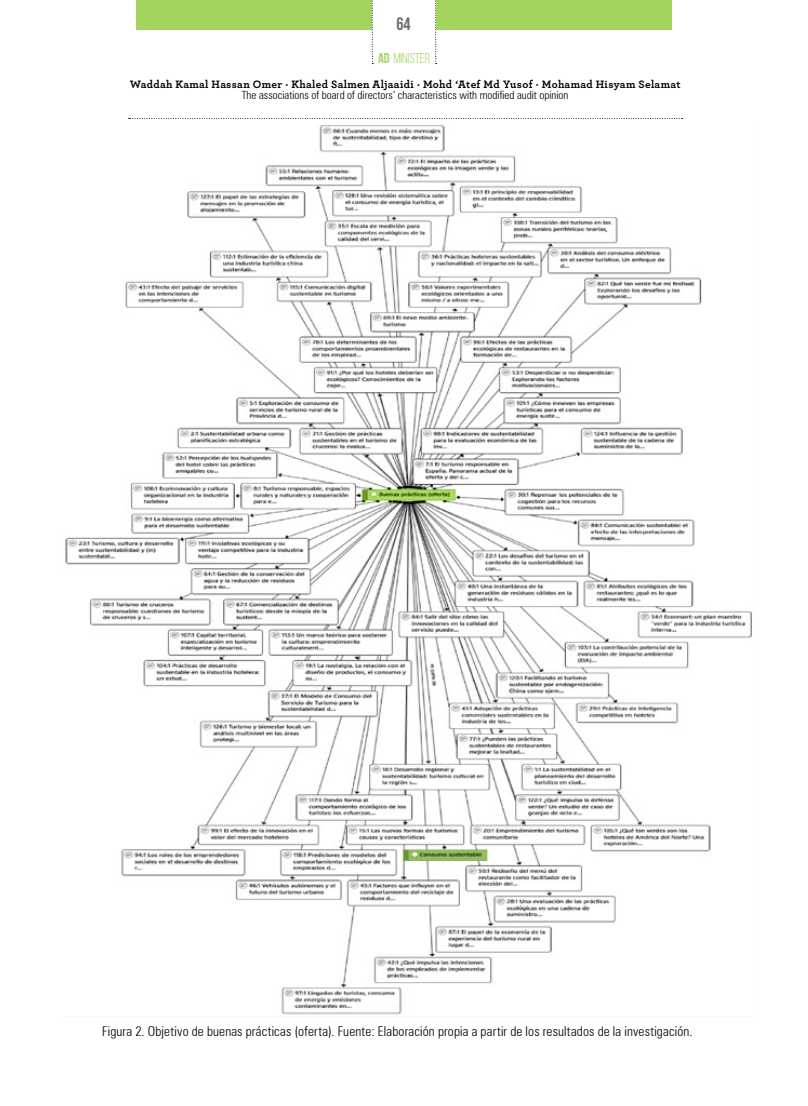
<style>
.page{position:relative;width:808px;height:1106px;background:#fff}
.page>*{position:absolute;margin:0;border:0;box-sizing:border-box;transform-origin:0 0}
.t1{font:700 18px "Bebas Neue";color:#706f6f}
.t2{font:14.25px "Bebas Neue";color:#a2d45e}
.t3{font:300 condensed 13.5px "Zurich BT";letter-spacing:.01em;color:#000}
.t4{font:700 11.25px "Archer Pro";letter-spacing:.025em;color:#000}
.t5{font:300 condensed 11.25px "Zurich BT";color:#000}
.s1{font-weight:700}
.s2{font-weight:300}
</style>
<div class="page">
<svg style="left:129px;top:118px;width:553px;height:1px"></svg>
<div style="left:136px;top:0;width:236px;height:30px;background:#a2d45e"></div>
<svg style="left:435px;top:0;width:2px;height:64px"></svg>
<svg style="left:372px;top:0;width:1px;height:64px"></svg>
<div style="left:436px;top:0;width:236px;height:30px;background:#a2d45e"></div>
<img style="left:65px;top:125px;width:687px;height:890px">
<h1 class="t1" style="left:396px;top:14px;width:16px">64</h1>
<p class="t2" style="left:378px;top:51px;width:54px"><span class="s1">AD</span><span class="s2">-</span>MINISTER</p>
<p class="t4" style="left:130px;top:75px;width:552px">Waddah Kamal Hassan Omer · Khaled Salmen Aljaaidi · Mohd ‘Atef Md Yusof · Mohamad Hisyam Selamat</p>
<p class="t5" style="left:242px;top:88px;width:328px">The associations of board of directors’ characteristics with modified audit opinion</p>
<p class="t3" style="left:102px;top:1023px;width:592px">Figura 2. Objetivo de buenas prácticas (oferta). Fuente: Elaboración propia a partir de los resultados de la investigación.</p>
</div>
